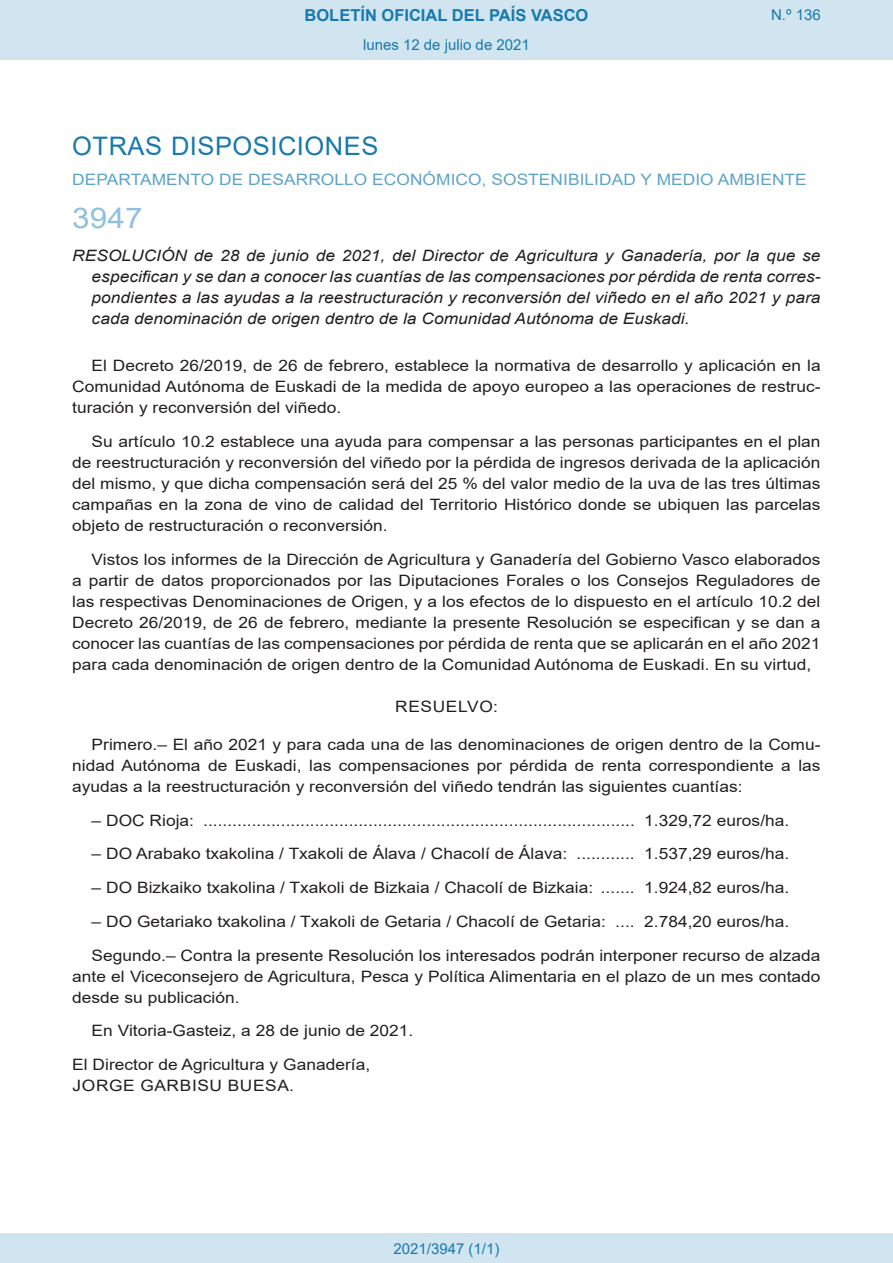
<style>
.page{position:relative;width:893px;height:1263px;background:#fff}
.page>*{position:absolute;margin:0;border:0;box-sizing:border-box;transform-origin:0 0}
.BOPVOrden{font:28.5px "Arial";color:#90c0db;scale:1.11 1}
.BOPVSeccion{font:25.5px "Arial";letter-spacing:.02em;color:#1879ad}
.t1{font:700 16.5px "Arial";color:#1879ad}
.BOPVDetalle{font:15.6px/21px "Arial";color:#231f20;text-align:justify;scale:1.11 1}
.BOPVTitulo{font:italic 15.6px/21px "Arial";color:#231f20;text-align:justify;scale:1.11 1}
.BOPVOrganismo{font:15.6px "Arial";letter-spacing:.005em;color:#5ea4ca;scale:1.11 1}
.BOPVFirmaLugFec{font:15.6px "Arial";color:#231f20;scale:1.11 1}
.BOPVFirmaPuesto{font:15.6px "Arial";color:#231f20;scale:1.11 1}
.BOPVFirmaNombre{font:15.6px "Arial";letter-spacing:.035em;color:#231f20;scale:1.11 1}
.BOPVClave{font:15.6px "Arial";letter-spacing:.035em;color:#231f20;scale:1.11 1}
.Paginacion_Centro{font:15px "Arial";color:#1879ad}
</style>
<div class="page">
<div style="left:0;top:0;width:893px;height:60px;background:#d0e5f0"></div>
<div style="left:0;top:1233px;width:893px;height:30px;background:#d0e5f0"></div>
<p class="t1" style="left:305px;top:3px;width:285px">BOLETÍN OFICIAL DEL PAÍS VASCO</p>
<p class="Paginacion_Centro" style="left:363px;top:35px;width:168px">lunes 12 de julio de 2021</p>
<p class="Paginacion_Centro" style="left:771px;top:5px;width:51px">N.º 136</p>
<p class="BOPVSeccion" style="left:72px;top:128px;width:308px">OTRAS DISPOSICIONES</p>
<p class="BOPVOrganismo" style="left:72px;top:169px;width:663px">DEPARTAMENTO DE DESARROLLO ECONÓMICO, SOSTENIBILIDAD Y MEDIO AMBIENTE</p>
<p class="BOPVOrden" style="left:72px;top:198px;width:65px">3947</p>
<p class="BOPVTitulo" style="left:92px;top:246px;width:658px;text-indent:-19px">RESOLUCIÓN de 28 de junio de 2021, del Director de Agricultura y Ganadería, por la que se especifican y se dan a conocer las cuantías de las compensaciones por pérdida de renta corres&shy;pondientes a las ayudas a la reestructuración y reconversión del viñedo en el año 2021 y para cada denominación de origen dentro de la Comunidad Autónoma de Euskadi.</p>
<p class="BOPVDetalle" style="left:72px;top:355px;width:676px;text-indent:19px">El Decreto 26/2019, de 26 de febrero, establece la normativa de desarrollo y aplicación en la Comunidad Autónoma de Euskadi de la medida de apoyo europeo a las operaciones de restruc&shy;turación y reconversión del viñedo.</p>
<p class="BOPVDetalle" style="left:72px;top:431px;width:676px;text-indent:19px">Su artículo 10.2 establece una ayuda para compensar a las personas participantes en el plan de reestructuración y reconversión del viñedo por la pérdida de ingresos derivada de la aplicación del mismo, y que dicha compensación será del 25 % del valor medio de la uva de las tres últimas campañas en la zona de vino de calidad del Territorio Histórico donde se ubiquen las parcelas objeto de restructuración o reconversión.</p>
<p class="BOPVDetalle" style="left:72px;top:548px;width:676px;text-indent:19px">Vistos los informes de la Dirección de Agricultura y Ganadería del Gobierno Vasco elaborados a partir de datos proporcionados por las Diputaciones Forales o los Consejos Reguladores de las respectivas Denominaciones de Origen, y a los efectos de lo dispuesto en el artículo 10.2 del Decreto 26/2019, de 26 de febrero, mediante la presente Resolución se especifican y se dan a conocer las cuantías de las compensaciones por pérdida de renta que se aplicarán en el año 2021 para cada denominación de origen dentro de la Comunidad Autónoma de Euskadi. En su virtud,</p>
<p class="BOPVClave" style="left:395px;top:696px;width:94px">RESUELVO:</p>
<p class="BOPVDetalle" style="left:72px;top:734px;width:676px;text-indent:19px">Primero.– El año 2021 y para cada una de las denominaciones de origen dentro de la Comu&shy;nidad Autónoma de Euskadi, las compensaciones por pérdida de renta correspondiente a las ayudas a la reestructuración y reconversión del viñedo tendrán las siguientes cuantías:</p>
<p class="BOPVDetalle" style="left:92px;top:809px;width:630px">– DOC Rioja: ......................................................................................... 1.329,72 euros/ha.</p>
<p class="BOPVDetalle" style="left:92px;top:843px;width:630px">– DO Arabako txakolina / Txakoli de Álava / Chacolí de Álava: ............ 1.537,29 euros/ha.</p>
<p class="BOPVDetalle" style="left:92px;top:877px;width:630px">– DO Bizkaiko txakolina / Txakoli de Bizkaia / Chacolí de Bizkaia: ....... 1.924,82 euros/ha.</p>
<p class="BOPVDetalle" style="left:92px;top:911px;width:630px">– DO Getariako txakolina / Txakoli de Getaria / Chacolí de Getaria: .... 2.784,20 euros/ha.</p>
<p class="BOPVDetalle" style="left:72px;top:944px;width:676px;text-indent:19px">Segundo.– Contra la presente Resolución los interesados podrán interponer recurso de alzada ante el Viceconsejero de Agricultura, Pesca y Política Alimentaria en el plazo de un mes contado desde su publicación.</p>
<p class="BOPVFirmaLugFec" style="left:92px;top:1020px;width:291px">En Vitoria-Gasteiz, a 28 de junio de 2021.</p>
<p class="BOPVFirmaPuesto" style="left:72px;top:1054px;width:270px">El Director de Agricultura y Ganadería,</p>
<p class="BOPVFirmaNombre" style="left:73px;top:1075px;width:201px">JORGE GARBISU BUESA.</p>
<p class="Paginacion_Centro" style="left:393px;top:1238px;width:107px">2021/3947 (1/1)</p>
</div>
